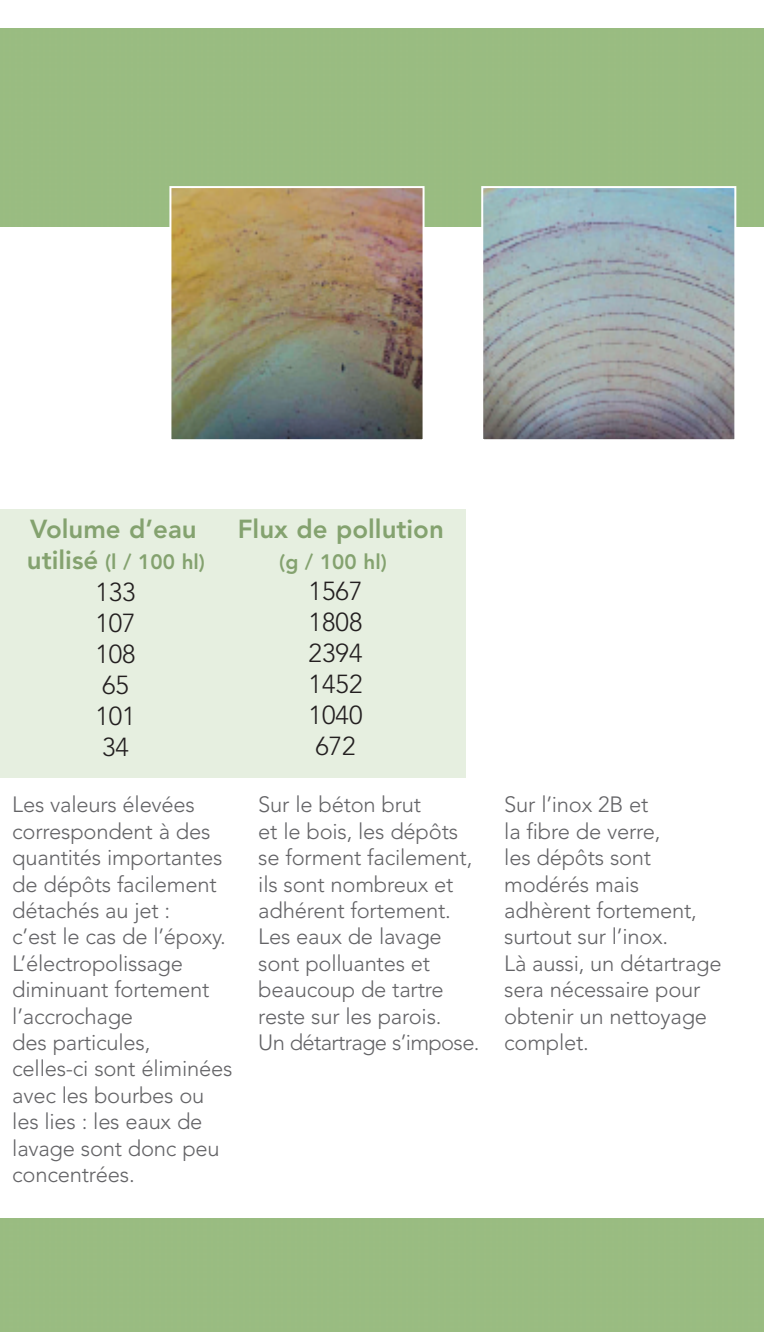
<style>
.page{position:relative;width:764px;height:1332px;background:#fff}
.page>*{position:absolute;margin:0;border:0;box-sizing:border-box;transform-origin:0 0}
.t1{font:300 25.8px/31px "Avenir";color:#231f20}
.t2{font:800 25.8px "Avenir";color:#84a26f}
.t3{font:300 22px/26.4px "Avenir";letter-spacing:-.01em;color:#636366}
.t4{font:800 20.8px "Avenir";color:#84a26f}
.s1{font-size:25.8px}
</style>
<div class="page">
<div style="left:0;top:509px;width:466px;height:268px;background:#e6efe0"></div>
<div style="left:0;top:1219px;width:764px;height:113px;background:#99bc81"></div>
<img style="left:172px;top:189px;width:250px;height:249px">
<div style="left:169px;top:186px;width:256px;height:255px;border:2px solid #fff"></div>
<img style="left:484px;top:189px;width:249px;height:249px">
<div style="left:481px;top:186px;width:255px;height:255px;border:2px solid #fff"></div>
<p class="t2" style="left:30px;top:519px;width:168px">Volume d’eau</p>
<p class="t2" style="left:238px;top:519px;width:208px">Flux de pollution</p>
<p class="t4" style="left:27px;top:554px;width:180px"><span class="s1">utilisé</span> (l / 100 hl)</p>
<p class="t4" style="left:279px;top:554px;width:109px">(g / 100 hl)</p>
<p class="t1" style="left:95px;top:579px;width:42px">133<br>107<br>108<br>65<br>101<br>34</p>
<p class="t1" style="left:309px;top:578px;width:55px;text-align:justify">1567<br>1808<br>2394<br>1452<br>1040<br>672</p>
<p class="t3" style="left:12px;top:793px;width:222px">Les valeurs élevées correspondent à des quantités importantes de dépôts facilement détachés au jet :<br>c’est le cas de l’époxy.<br>L’électropolissage diminuant fortement l’accrochage<br>des particules,<br>celles-ci sont éliminées avec les bourbes ou les lies : les eaux de lavage sont donc peu concentrées.</p>
<p class="t3" style="left:258px;top:793px;width:223px">Sur le béton brut<br>et le bois, les dépôts se forment facilement, ils sont nombreux et adhérent fortement.<br>Les eaux de lavage sont polluantes et beaucoup de tartre reste sur les parois.<br>Un détartrage s’impose.</p>
<p class="t3" style="left:504px;top:793px;width:219px">Sur l’inox 2B et<br>la fibre de verre,<br>les dépôts sont modérés mais adhèrent fortement, surtout sur l’inox.<br>Là aussi, un détartrage sera nécessaire pour obtenir un nettoyage complet.</p>
</div>
